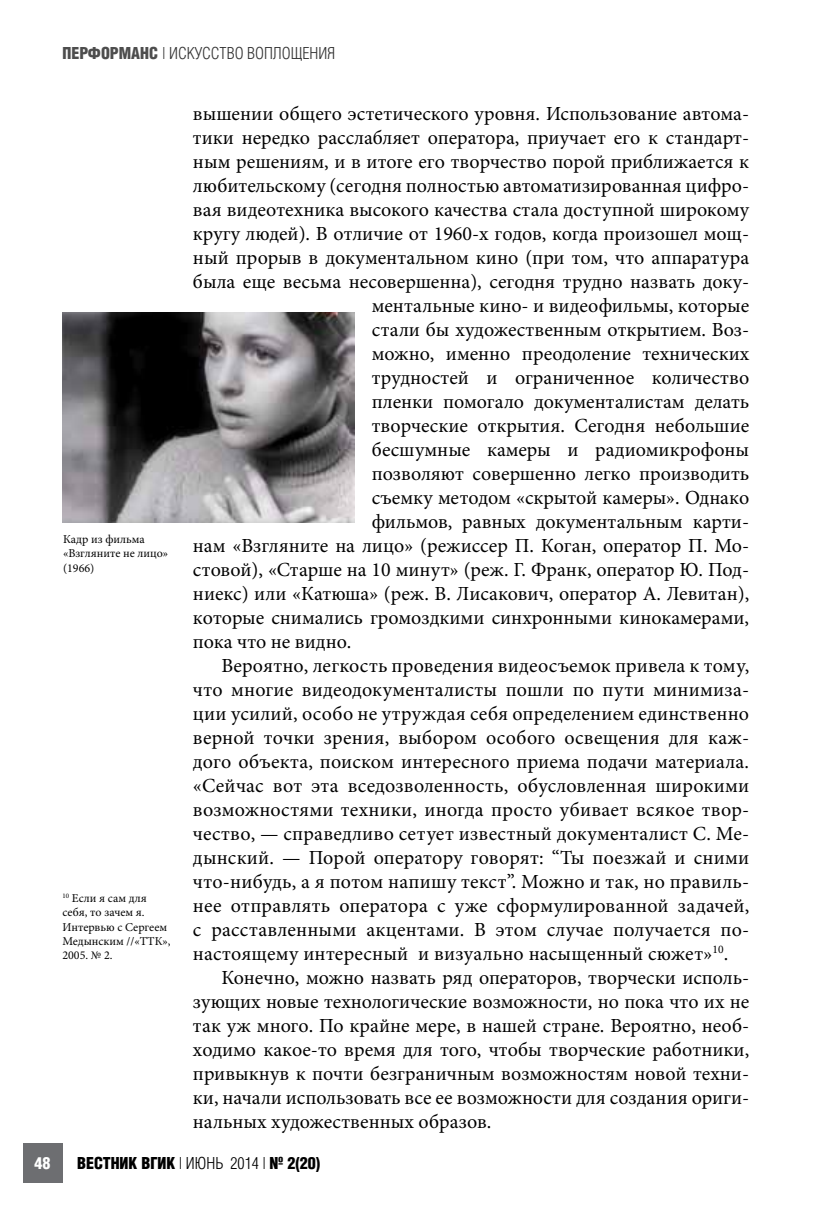
<style>
.page{position:relative;width:823px;height:1219px;background:#fff}
.page>*{position:absolute;margin:0;border:0;box-sizing:border-box;transform-origin:0 0}
.t1{font:20px "Minion Pro";color:#000}
.t2{font:16px "AG Letterica Cond L";color:#333}
.t3{font:700 16px "AG Letterica Cond L";color:#000}
.t4{font:700 16px "AG Letterica Cond L";color:#fff}
.t5{font:12px/14.4px "Minion Pro";color:#000}
.s1{font-weight:700;color:#4d4d4d}
.s2{font-weight:400}
</style>
<div class="page">
<div style="left:23px;top:1143px;width:39px;height:40px;background:#6d6e71"></div>
<img style="left:62px;top:312px;width:292px;height:210px">
<p class="t2" style="left:62px;top:44px;width:274px"><span class="s1">ПЕРФОРМАНС</span> | ИСКУССТВО ВОПЛОЩЕНИЯ</p>
<p class="t4" style="left:34px;top:1153px;width:17px">48</p>
<p class="t5" style="left:63px;top:532px;width:107px">Кадр из фильма «Взгляните не лицо» (1966)</p>
<p class="t5" style="left:62px;top:891px;width:110px"><sup>10</sup> Если я сам для себя, то зачем я.<br>Интервью с Сергеем<br>Медынским //«ТТК»,<br>2005. № 2.</p>
<p class="t1" style="left:193px;top:100px;width:557px">вышении общего эстетического уровня. Использование автома-</p>
<p class="t1" style="left:193px;top:124px;width:557px">тики нередко расслабляет оператора, приучает его к стандарт-</p>
<p class="t1" style="left:193px;top:148px;width:557px">ным решениям, и в итоге его творчество порой приближается к</p>
<p class="t1" style="left:193px;top:172px;width:557px">любительскому (сегодня полностью автоматизированная цифро-</p>
<p class="t1" style="left:193px;top:196px;width:557px">вая видеотехника высокого качества стала доступной широкому</p>
<p class="t1" style="left:193px;top:220px;width:557px">кругу людей). В отличие от 1960-х годов, когда произошел мощ-</p>
<p class="t1" style="left:193px;top:244px;width:557px">ный прорыв в документальном кино (при том, что аппаратура</p>
<p class="t1" style="left:193px;top:268px;width:557px">была еще весьма несовершенна), сегодня трудно назвать доку-</p>
<p class="t1" style="left:371px;top:292px;width:379px">ментальные кино- и видеофильмы, которые</p>
<p class="t1" style="left:371px;top:316px;width:379px">стали бы художественным открытием. Воз-</p>
<p class="t1" style="left:371px;top:340px;width:379px">можно, именно преодоление технических</p>
<p class="t1" style="left:371px;top:364px;width:379px">трудностей и ограниченное количество</p>
<p class="t1" style="left:371px;top:388px;width:379px">пленки помогало документалистам делать</p>
<p class="t1" style="left:371px;top:412px;width:379px">творческие открытия. Сегодня небольшие</p>
<p class="t1" style="left:371px;top:436px;width:379px">бесшумные камеры и радиомикрофоны</p>
<p class="t1" style="left:371px;top:460px;width:379px">позволяют совершенно легко производить</p>
<p class="t1" style="left:371px;top:484px;width:378px">съемку методом «скрытой камеры». Однако</p>
<p class="t1" style="left:371px;top:508px;width:378px">фильмов, равных документальным карти-</p>
<p class="t1" style="left:193px;top:532px;width:557px">нам «Взгляните на лицо» (режиссер П. Коган, оператор П. Мо-</p>
<p class="t1" style="left:193px;top:556px;width:557px">стовой), «Старше на 10 минут» (реж. Г. Франк, оператор Ю. Под-</p>
<p class="t1" style="left:193px;top:580px;width:557px">ниекс) или «Катюша» (реж. В. Лисакович, оператор А. Левитан),</p>
<p class="t1" style="left:193px;top:604px;width:557px">которые снимались громоздкими синхронными кинокамерами,</p>
<p class="t1" style="left:193px;top:628px;width:160px">пока что не видно.</p>
<p class="t1" style="left:221px;top:652px;width:529px">Вероятно, легкость проведения видеосъемок привела к тому,</p>
<p class="t1" style="left:193px;top:676px;width:557px">что многие видеодокументалисты пошли по пути минимиза-</p>
<p class="t1" style="left:193px;top:700px;width:557px">ции усилий, особо не утруждая себя определением единственно</p>
<p class="t1" style="left:193px;top:724px;width:557px">верной точки зрения, выбором особого освещения для каж-</p>
<p class="t1" style="left:193px;top:748px;width:557px">дого объекта, поиском интересного приема подачи материала.</p>
<p class="t1" style="left:193px;top:772px;width:557px">«Сейчас вот эта вседозволенность, обусловленная широкими</p>
<p class="t1" style="left:193px;top:796px;width:557px">возможностями техники, иногда просто убивает всякое твор-</p>
<p class="t1" style="left:193px;top:820px;width:557px">чество, — справедливо сетует известный документалист С. Ме-</p>
<p class="t1" style="left:193px;top:844px;width:557px">дынский. — Порой оператору говорят: “Ты поезжай и сними</p>
<p class="t1" style="left:193px;top:868px;width:557px">что-нибудь, а я потом напишу текст”. Можно и так, но правиль-</p>
<p class="t1" style="left:193px;top:892px;width:557px">нее отправлять оператора с уже сформулированной задачей,</p>
<p class="t1" style="left:193px;top:916px;width:557px">с расставленными акцентами. В этом случае получается по-</p>
<p class="t1" style="left:193px;top:940px;width:536px">настоящему интересный и визуально насыщенный сюжет»<sup>10</sup>.</p>
<p class="t1" style="left:221px;top:964px;width:529px">Конечно, можно назвать ряд операторов, творчески исполь-</p>
<p class="t1" style="left:193px;top:988px;width:557px">зующих новые технологические возможности, но пока что их не</p>
<p class="t1" style="left:193px;top:1012px;width:557px">так уж много. По крайне мере, в нашей стране. Вероятно, необ-</p>
<p class="t1" style="left:193px;top:1036px;width:557px">ходимо какое-то время для того, чтобы творческие работники,</p>
<p class="t1" style="left:193px;top:1060px;width:557px">привыкнув к почти безграничным возможностям новой техни-</p>
<p class="t1" style="left:193px;top:1084px;width:557px">ки, начали использовать все ее возможности для создания ориги-</p>
<p class="t1" style="left:193px;top:1108px;width:300px">нальных художественных образов.</p>
<p class="t3" style="left:77px;top:1153px;width:244px">ВЕСТНИК ВГИК <span class="s2">| ИЮНЬ 2014 |</span> № 2(20)</p>
</div>
